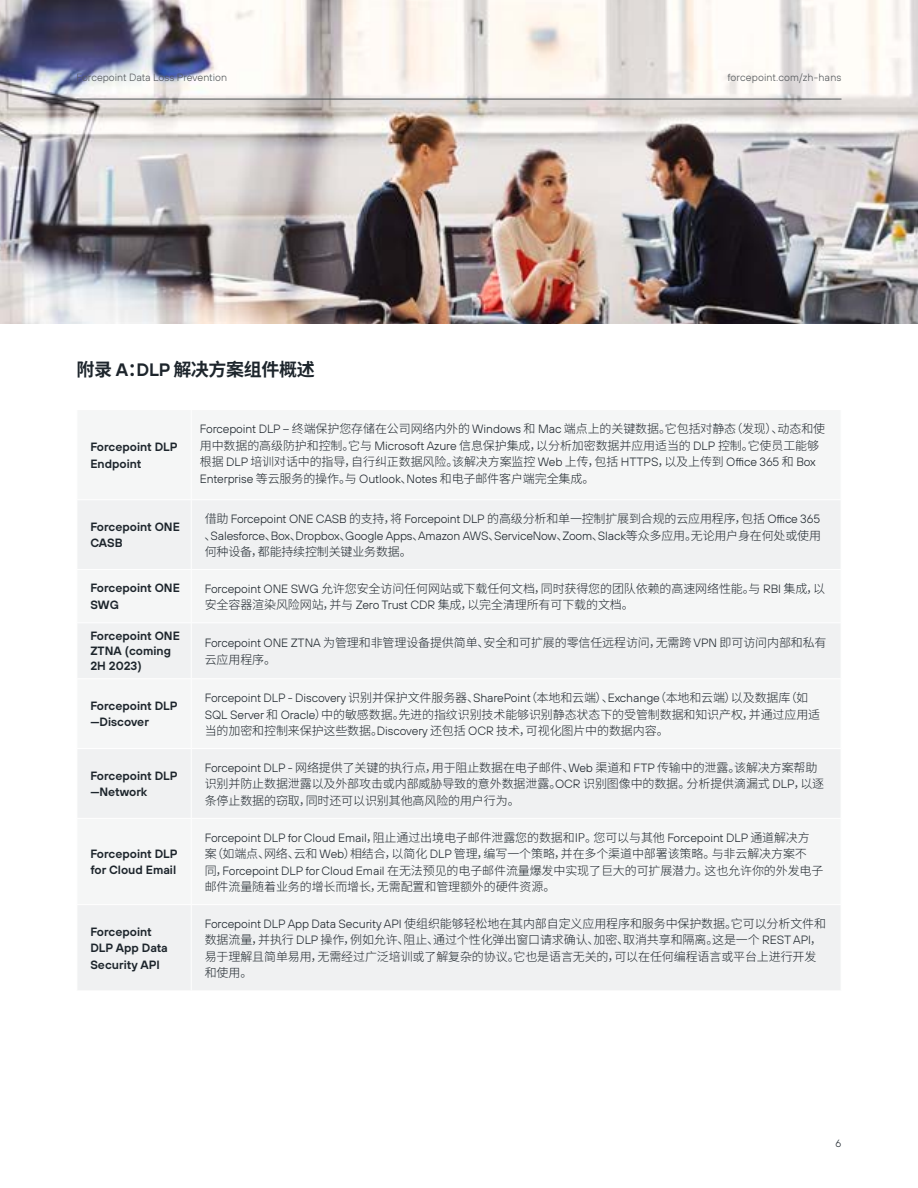
<style>
.page{position:relative;width:918px;height:1188px;background:#fff}
.page>*{position:absolute;margin:0;border:0;box-sizing:border-box;transform-origin:0 0}
.t1{font:700 18px "Noto Sans SC";letter-spacing:-.02em;color:#1d252c}
.t2{font:300 12px/16.5px "Noto Sans SC";letter-spacing:-.01em;color:#1d252c}
.t3{font:300 12px/16.5px "FP Sans";letter-spacing:-.015em;color:#1d252c}
.t4{font:600 12px/16.5px "FP Sans";color:#1d252c}
.t5{font:300 10.5px "FP Sans";color:#53575a}
.t6{font:300 10.5px "FP Sans";color:#1d252c}
.s1{font-family:"FP Sans";font-weight:600}
.s2{font-family:"FP Sans"}
.s3{font-family:"Noto Sans SC"}
</style>
<div class="page">
<img style="left:0;top:0;width:918px;height:324px">
<hr style="left:76px;top:99px;width:766px;height:1px;background:#53575a">
<div style="left:78px;top:500px;width:762px;height:490px;background:#f0f1f2"></div>
<hr style="left:191px;top:500px;width:1px;height:69px;background:#fff">
<hr style="left:76px;top:569px;width:115px;height:1px;background:#fff">
<hr style="left:191px;top:569px;width:651px;height:1px;background:#fff">
<hr style="left:191px;top:570px;width:1px;height:52px;background:#fff">
<hr style="left:76px;top:622px;width:115px;height:1px;background:#fff">
<hr style="left:191px;top:622px;width:651px;height:1px;background:#fff">
<hr style="left:191px;top:623px;width:1px;height:55px;background:#fff">
<hr style="left:76px;top:678px;width:115px;height:1px;background:#fff">
<hr style="left:191px;top:678px;width:651px;height:1px;background:#fff">
<hr style="left:191px;top:679px;width:1px;height:69px;background:#fff">
<hr style="left:76px;top:748px;width:115px;height:1px;background:#fff">
<hr style="left:191px;top:748px;width:651px;height:1px;background:#fff">
<hr style="left:191px;top:749px;width:1px;height:69px;background:#fff">
<hr style="left:191px;top:819px;width:1px;height:85px;background:#fff">
<hr style="left:76px;top:904px;width:115px;height:1px;background:#fff">
<hr style="left:191px;top:904px;width:651px;height:1px;background:#fff">
<hr style="left:191px;top:905px;width:1px;height:86px;background:#fff">
<hr style="left:76px;top:818px;width:115px;height:1px;background:#fff">
<hr style="left:191px;top:818px;width:651px;height:1px;background:#fff">
<p class="t5" style="left:77px;top:71px;width:152px">Forcepoint Data Loss Prevention</p>
<p class="t5" style="left:727px;top:71px;width:116px">forcepoint.com/zh-hans</p>
<h1 class="t1" style="left:76px;top:360px;width:240px">附录 <span class="s1">A</span>：<span class="s1">DLP</span> 解决方案组件概述</h1>
<p class="t4" style="left:90px;top:438px;width:89px">Forcepoint DLP<br>Endpoint</p>
<p class="t2" style="left:200px;top:421px;width:627px"><span class="s2">Forcepoint DLP –</span> 终端保护您存储在公司网络内外的 <span class="s2">Windows</span> 和 <span class="s2">Mac</span> 端点上的关键数据。它包括对静态（发现）、动态和使用中数据的高级防护和控制。它与 <span class="s2">Microsoft Azure</span> 信息保护集成，以分析加密数据并应用适当的 <span class="s2">DLP</span> 控制。它使员工能够根据 <span class="s2">DLP</span> 培训对话中的指导，自行纠正数据风险。该解决方案监控 <span class="s2">Web</span> 上传，包括 <span class="s2">HTTPS</span>，以及上传到 <span class="s2">Office 365</span> 和 <span class="s2">Box Enterprise</span> 等云服务的操作。与 <span class="s2">Outlook</span>、<span class="s2">Notes</span> 和电子邮件客户端完全集成。</p>
<p class="t4" style="left:90px;top:518px;width:91px">Forcepoint ONE<br>CASB</p>
<p class="t3" style="left:205px;top:510px;width:618px"><span class="s3">借助</span> Forcepoint ONE CASB <span class="s3">的支持，将</span> Forcepoint DLP <span class="s3">的高级分析和单一控制扩展到合规的云应用程序，包括</span> Office 365<span class="s3">、</span>Salesforce<span class="s3">、</span>Box<span class="s3">、</span>Dropbox<span class="s3">、</span>Google Apps<span class="s3">、</span>Amazon AWS<span class="s3">、</span>ServiceNow<span class="s3">、</span>Zoom<span class="s3">、</span>Slack<span class="s3">等众多应用。无论用户身在何处或使用</span></p>
<p class="t2" style="left:205px;top:544px;width:209px">何种设备，都能持续控制关键业务数据。</p>
<p class="t4" style="left:90px;top:579px;width:91px">Forcepoint ONE<br>SWG</p>
<p class="t2" style="left:205px;top:580px;width:622px"><span class="s2">Forcepoint ONE SWG</span> 允许您安全访问任何网站或下载任何文档，同时获得您的团队依赖的高速网络性能。与 <span class="s2">RBI</span> 集成，以安全容器渲染风险网站，并与 <span class="s2">Zero Trust CDR</span> 集成，以完全清理所有可下载的文档。</p>
<p class="t4" style="left:90px;top:628px;width:91px;line-height:15px">Forcepoint ONE<br>ZTNA (coming<br>2H 2023)</p>
<p class="t2" style="left:205px;top:635px;width:623px"><span class="s2">Forcepoint ONE ZTNA</span> 为管理和非管理设备提供简单、安全和可扩展的零信任远程访问，无需跨 <span class="s2">VPN</span> 即可访问内部和私有云应用程序。</p>
<p class="t4" style="left:90px;top:697px;width:89px">Forcepoint DLP —Discover</p>
<p class="t3" style="left:205px;top:689px;width:605px">Forcepoint DLP - Discovery <span class="s3">识别并保护文件服务器、</span>SharePoint<span class="s3">（本地和云端）、</span>Exchange<span class="s3">（本地和云端）以及数据库（如</span></p>
<p class="t2" style="left:205px;top:706px;width:617px"><span class="s2">SQL Server</span> 和 <span class="s2">Oracle</span>）中的敏感数据。先进的指纹识别技术能够识别静态状态下的受管制数据和知识产权，并通过应用适当的加密和控制来保护这些数据。<span class="s2">Discovery</span> 还包括 <span class="s2">OCR</span> 技术，可视化图片中的数据内容。</p>
<p class="t4" style="left:90px;top:767px;width:89px">Forcepoint DLP —Network</p>
<p class="t2" style="left:205px;top:759px;width:621px"><span class="s2">Forcepoint DLP -</span> 网络提供了关键的执行点，用于阻止数据在电子邮件、<span class="s2">Web</span> 渠道和 <span class="s2">FTP</span> 传输中的泄露。该解决方案帮助识别并防止数据泄露以及外部攻击或内部威胁导致的意外数据泄露。<span class="s2">OCR</span> 识别图像中的数据。分析提供滴漏式 <span class="s2">DLP</span>，以逐条停止数据的窃取，同时还可以识别其他高风险的用户行为。</p>
<p class="t4" style="left:90px;top:845px;width:89px">Forcepoint DLP for Cloud Email</p>
<p class="t3" style="left:205px;top:829px;width:607px">Forcepoint DLP for Cloud Email<span class="s3">，阻止通过出境电子邮件泄露您的数据和IP。您可以与其他</span> Forcepoint DLP <span class="s3">通道解决方</span></p>
<p class="t2" style="left:205px;top:846px;width:620px">案（如端点、网络、云和 <span class="s2">Web</span>）相结合，以简化 <span class="s2">DLP</span> 管理，编写一个策略，并在多个渠道中部署该策略。与非云解决方案不<br>同，<span class="s2">Forcepoint DLP for Cloud Email</span> 在无法预见的电子邮件流量爆发中实现了巨大的可扩展潜力。这也允许你的外发电子邮件流量随着业务的增长而增长，无需配置和管理额外的硬件资源。</p>
<p class="t4" style="left:90px;top:923px;width:79px">Forcepoint<br>DLP App Data<br>Security API</p>
<p class="t2" style="left:205px;top:916px;width:623px"><span class="s2">Forcepoint DLP App Data Security API</span> 使组织能够轻松地在其内部自定义应用程序和服务中保护数据。它可以分析文件和数据流量，并执行 <span class="s2">DLP</span> 操作，例如允许、阻止、通过个性化弹出窗口请求确认、加密、取消共享和隔离。这是一个 <span class="s2">REST API</span>，易于理解且简单易用，无需经过广泛培训或了解复杂的协议。它也是语言无关的，可以在任何编程语言或平台上进行开发和使用。</p>
<p class="t6" style="left:836px;top:1137px;width:7px">6</p>
</div>
